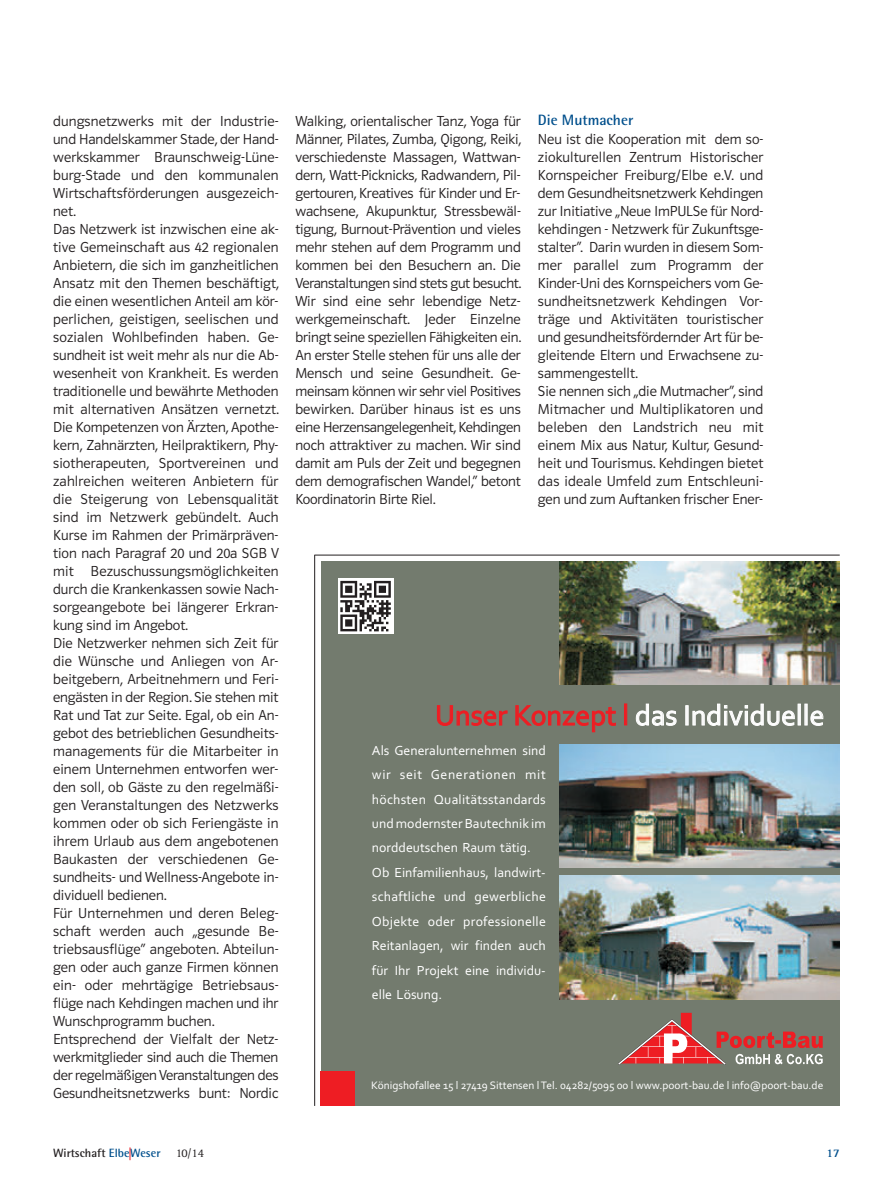
<style>
.page{position:relative;width:893px;height:1191px;background:#fff}
.page>*{position:absolute;margin:0;border:0;box-sizing:border-box;transform-origin:0 0}
.t1{font:29.7px "Corbel OV OFNCWB";color:#fff}
.t2{font:15px/18px "Polo 11 R Leicht";letter-spacing:.005em;color:#231f20}
.t3{font:700 15px "Rotis Semi Sans";color:#004f8c}
.t4{font:13.8px/24.5px "Corbel OV OFNCWB";color:#fff}
.t5{font:700 12px "Rotis Semi Sans";color:#231f20}
.t6{font:12px "Agfa Rotis Serif";color:#231f20}
.t7{font:700 12px "Agfa Rotis Serif";color:#004f8c}
.t8{font:11.4px "Corbel OV OFNCWB";color:#fff}
.s1{color:#ee1d23}
.s2{color:#004f8c}
</style>
<div class="page">
<div style="left:321px;top:561px;width:519px;height:545px;background:#737b6e"></div>
<div style="left:321px;top:1071px;width:34px;height:35px;background:#ee1d23"></div>
<svg style="left:437px;top:705px;width:179px;height:28px"></svg>
<svg style="left:636px;top:703px;width:187px;height:23px"></svg>
<img style="left:559px;top:744px;width:281px;height:123px">
<svg style="left:338px;top:578px;width:55px;height:56px"></svg>
<svg style="left:340px;top:581px;width:51px;height:50px;background:#8d8b8b"></svg>
<svg style="left:618px;top:1012px;width:205px;height:53px"></svg>
<img style="left:559px;top:876px;width:281px;height:123px">
<img style="left:559px;top:561px;width:281px;height:124px">
<svg style="left:130px;top:1147px;width:1px;height:13px"></svg>
<hr style="left:314px;top:555px;width:526px;height:1px;background:#231f20">
<hr style="left:314px;top:555px;width:1px;height:551px;background:#231f20">
<p class="t2" style="left:53px;top:113px;width:228px">dungsnetzwerks mit der Industrie&shy;und Handelskammer Stade, der Hand&shy;werkskammer Braunschweig-Lüne&shy;burg-Stade und den kommunalen Wirtschaftsförderungen ausgezeich&shy;net.<br>Das Netzwerk ist inzwischen eine ak&shy;tive Gemeinschaft aus 42 regionalen Anbietern, die sich im ganzheitlichen Ansatz mit den Themen beschäftigt, die einen wesentlichen Anteil am kör&shy;perlichen, geistigen, seelischen und sozialen Wohlbefinden haben. Ge&shy;sundheit ist weit mehr als nur die Ab&shy;wesenheit von Krankheit. Es werden traditionelle und bewährte Methoden mit alternativen Ansätzen vernetzt.<br>Die Kompetenzen von Ärzten, Apothe&shy;kern, Zahnärzten, Heilpraktikern, Phy&shy;siotherapeuten, Sportvereinen und zahlreichen weiteren Anbietern für die Steigerung von Lebensqualität sind im Netzwerk gebündelt. Auch Kurse im Rahmen der Primärpräven&shy;tion nach Paragraf 20 und 20a SGB V mit Bezuschussungsmöglichkeiten durch die Krankenkassen sowie Nach&shy;sorgeangebote bei längerer Erkran&shy;kung sind im Angebot.<br>Die Netzwerker nehmen sich Zeit für die Wünsche und Anliegen von Ar&shy;beitgebern, Arbeitnehmern und Feri&shy;engästen in der Region. Sie stehen mit Rat und Tat zur Seite. Egal, ob ein An&shy;gebot des betrieblichen Gesundheits&shy;managements für die Mitarbeiter in einem Unternehmen entworfen wer&shy;den soll, ob Gäste zu den regelmäßi&shy;gen Veranstaltungen des Netzwerks kommen oder ob sich Feriengäste in ihrem Urlaub aus dem angebotenen Baukasten der verschiedenen Ge&shy;sundheits- und Wellness-Angebote in&shy;dividuell bedienen.<br>Für Unternehmen und deren Beleg&shy;schaft werden auch „gesunde Be&shy;triebsausflüge“ angeboten. Abteilun&shy;gen oder auch ganze Firmen können ein- oder mehrtägige Betriebsaus&shy;flüge nach Kehdingen machen und ihr Wunschprogramm buchen.<br>Entsprechend der Vielfalt der Netz&shy;werkmitglieder sind auch die Themen der regelmäßigen Veranstaltungen des Gesundheitsnetzwerks bunt: Nordic</p>
<p class="t2" style="left:295px;top:113px;width:227px;text-align:justify">Walking, orientalischer Tanz, Yoga für Männer, Pilates, Zumba, Qigong, Reiki, verschiedenste Massagen, Wattwan&shy;dern, Watt-Picknicks, Radwandern, Pil&shy;gertouren, Kreatives für Kinder und Er&shy;wachsene, Akupunktur, Stressbewäl&shy;tigung, Burnout-Prävention und vieles mehr stehen auf dem Programm und kommen bei den Besuchern an. Die Veranstaltungen sind stets gut besucht.<br>Wir sind eine sehr lebendige Netz&shy;werkgemeinschaft. Jeder Einzelne bringt seine speziellen Fähigkeiten ein.<br>An erster Stelle stehen für uns alle der Mensch und seine Gesundheit. Ge&shy;meinsam können wir sehr viel Positives bewirken. Darüber hinaus ist es uns eine Herzensangelegenheit, Kehdingen noch attraktiver zu machen. Wir sind damit am Puls der Zeit und begegnen dem demografischen Wandel,“ betont Koordinatorin Birte Riel.</p>
<p class="t3" style="left:538px;top:115px;width:97px">Die Mutmacher</p>
<p class="t2" style="left:538px;top:131px;width:227px">Neu ist die Kooperation mit dem so&shy;ziokulturellen Zentrum Historischer Kornspeicher Freiburg/Elbe e.V. und dem Gesundheitsnetzwerk Kehdingen zur Initiative „Neue ImPULSe für Nord&shy;kehdingen - Netzwerk für Zukunftsge&shy;stalter“. Darin wurden in diesem Som&shy;mer parallel zum Programm der Kinder-Uni des Kornspeichers vom Ge&shy;sundheitsnetzwerk Kehdingen Vor&shy;träge und Aktivitäten touristischer und gesundheitsfördernder Art für be&shy;gleitende Eltern und Erwachsene zu&shy;sammengestellt.<br>Sie nennen sich „die Mutmacher“, sind Mitmacher und Multiplikatoren und beleben den Landstrich neu mit einem Mix aus Natur, Kultur, Gesund&shy;heit und Tourismus. Kehdingen bietet das ideale Umfeld zum Entschleuni&shy;gen und zum Auftanken frischer Ener-</p>
<h1 class="t1" style="left:435px;top:704px;width:391px"><span class="s1">Unser Konzept l</span> das Individuelle</h1>
<p class="t4" style="left:372px;top:739px;width:175px">Als Generalunternehmen sind wir seit Generationen mit höchsten Qualitätsstandards und modernster Bautechnik im norddeutschen Raum tätig.<br>Ob Einfamilienhaus, landwirt&shy;schaftliche und gewerbliche<br>Objekte oder professionelle<br>Reitanlagen, wir finden auch für Ihr Projekt eine individu&shy;elle Lösung.</p>
<p class="t8" style="left:371px;top:1080px;width:454px">Königshofallee 15 l 27419 Sittensen l Tel. 04282/5095 00 l www.poort-bau.de l info@poort-bau.de</p>
<p class="t5" style="left:53px;top:1148px;width:109px">Wirtschaft <span class="s2">ElbeWeser</span></p>
<p class="t6" style="left:176px;top:1145px;width:30px">10/14</p>
<p class="t7" style="left:826px;top:1145px;width:15px">17</p>
</div>
